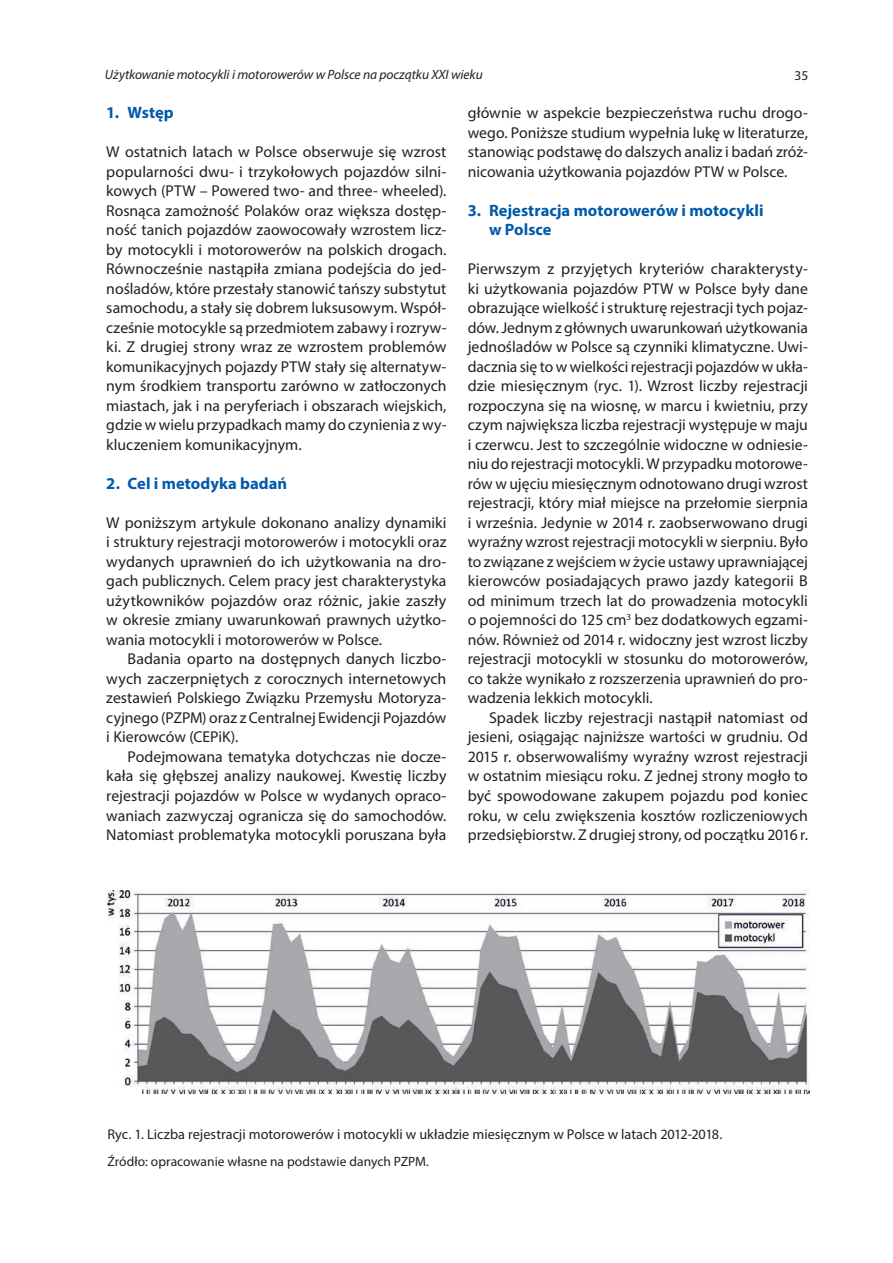
<style>
.page{position:relative;width:893px;height:1263px;background:#fff}
.page>*{position:absolute;margin:0;border:0;box-sizing:border-box;transform-origin:0 0}
.t1{font:700 16.5px/19.5px "Myriad Pro";letter-spacing:.005em;color:#015aaa}
.t2{font:15.75px/19.5px "Myriad Pro";color:#231f20;text-align:justify}
.t3{font:14.25px "Myriad Pro";color:#231f20}
.t4{font:italic 13.5px "Myriad Pro";letter-spacing:-.005em;color:#231f20}
.t5{font:13.5px "Myriad Pro";letter-spacing:.005em;color:#231f20}
</style>
<div class="page">
<img style="left:107px;top:891px;width:702px;height:202px">
<p class="t4" style="left:105px;top:66px;width:379px">Użytkowanie motocykli i motorowerów w Polsce na początku XXI wieku</p>
<p class="t5" style="left:794px;top:67px;width:15px">35</p>
<p class="t1" style="left:106px;top:103px;width:69px">1. Wstęp</p>
<p class="t2" style="left:106px;top:142px;width:342px">W ostatnich latach w Polsce obserwuje się wzrost popularności dwu- i trzykołowych pojazdów silni&shy;kowych (PTW – Powered two- and three- wheeled).<br>Rosnąca zamożność Polaków oraz większa dostęp&shy;ność tanich pojazdów zaowocowały wzrostem licz&shy;by motocykli i motorowerów na polskich drogach.<br>Równocześnie nastąpiła zmiana podejścia do jed&shy;nośladów, które przestały stanowić tańszy substytut samochodu, a stały się dobrem luksusowym. Współ&shy;cześnie motocykle są przedmiotem zabawy i rozryw&shy;ki. Z drugiej strony wraz ze wzrostem problemów komunikacyjnych pojazdy PTW stały się alternatyw&shy;nym środkiem transportu zarówno w zatłoczonych miastach, jak i na peryferiach i obszarach wiejskich, gdzie w wielu przypadkach mamy do czynienia z wy&shy;kluczeniem komunikacyjnym.</p>
<p class="t1" style="left:106px;top:473px;width:182px">2. Cel i metodyka badań</p>
<p class="t2" style="left:106px;top:513px;width:342px">W poniższym artykule dokonano analizy dynamiki i struktury rejestracji motorowerów i motocykli oraz wydanych uprawnień do ich użytkowania na dro&shy;gach publicznych. Celem pracy jest charakterystyka użytkowników pojazdów oraz różnic, jakie zaszły w okresie zmiany uwarunkowań prawnych użytko&shy;wania motocykli i motorowerów w Polsce.</p>
<p class="t2" style="left:106px;top:649px;width:342px;text-indent:21px">Badania oparto na dostępnych danych liczbo&shy;wych zaczerpniętych z corocznych internetowych zestawień Polskiego Związku Przemysłu Motoryza&shy;cyjnego (PZPM) oraz z Centralnej Ewidencji Pojazdów i Kierowców (CEPiK).</p>
<p class="t2" style="left:106px;top:747px;width:342px;text-indent:21px">Podejmowana tematyka dotychczas nie docze&shy;kała się głębszej analizy naukowej. Kwestię liczby rejestracji pojazdów w Polsce w wydanych opraco&shy;waniach zazwyczaj ogranicza się do samochodów.<br>Natomiast problematyka motocykli poruszana była</p>
<p class="t2" style="left:468px;top:103px;width:342px">głównie w aspekcie bezpieczeństwa ruchu drogo&shy;wego. Poniższe studium wypełnia lukę w literaturze, stanowiąc podstawę do dalszych analiz i badań zróż&shy;nicowania użytkowania pojazdów PTW w Polsce.</p>
<p class="t1" style="left:489px;top:200px;width:276px;text-indent:-21px">3. Rejestracja motorowerów i motocykli w Polsce</p>
<p class="t2" style="left:468px;top:259px;width:342px">Pierwszym z przyjętych kryteriów charakterysty&shy;ki użytkowania pojazdów PTW w Polsce były dane obrazujące wielkość i strukturę rejestracji tych pojaz&shy;dów. Jednym z głównych uwarunkowań użytkowania jednośladów w Polsce są czynniki klimatyczne. Uwi&shy;dacznia się to w wielkości rejestracji pojazdów w ukła&shy;dzie miesięcznym (ryc. 1). Wzrost liczby rejestracji rozpoczyna się na wiosnę, w marcu i kwietniu, przy czym największa liczba rejestracji występuje w maju i czerwcu. Jest to szczególnie widoczne w odniesie&shy;niu do rejestracji motocykli. W przypadku motorowe&shy;rów w ujęciu miesięcznym odnotowano drugi wzrost rejestracji, który miał miejsce na przełomie sierpnia i września. Jedynie w 2014 r. zaobserwowano drugi wyraźny wzrost rejestracji motocykli w sierpniu. Było to związane z wejściem w życie ustawy uprawniającej kierowców posiadających prawo jazdy kategorii B od minimum trzech lat do prowadzenia motocykli o pojemności do 125 cm<sup>3</sup> bez dodatkowych egzami&shy;nów. Również od 2014 r. widoczny jest wzrost liczby rejestracji motocykli w stosunku do motorowerów, co także wynikało z rozszerzenia uprawnień do pro&shy;wadzenia lekkich motocykli.</p>
<p class="t2" style="left:468px;top:708px;width:342px;text-indent:21px">Spadek liczby rejestracji nastąpił natomiast od jesieni, osiągając najniższe wartości w grudniu. Od 2015 r. obserwowaliśmy wyraźny wzrost rejestracji w ostatnim miesiącu roku. Z jednej strony mogło to być spowodowane zakupem pojazdu pod koniec roku, w celu zwiększenia kosztów rozliczeniowych przedsiębiorstw. Z drugiej strony, od początku 2016 r.</p>
<p class="t3" style="left:107px;top:1125px;width:616px">Ryc. 1. Liczba rejestracji motorowerów i motocykli w układzie miesięcznym w Polsce w latach 2012-2018.</p>
<p class="t5" style="left:107px;top:1153px;width:323px">Źródło: opracowanie własne na podstawie danych PZPM.</p>
</div>
